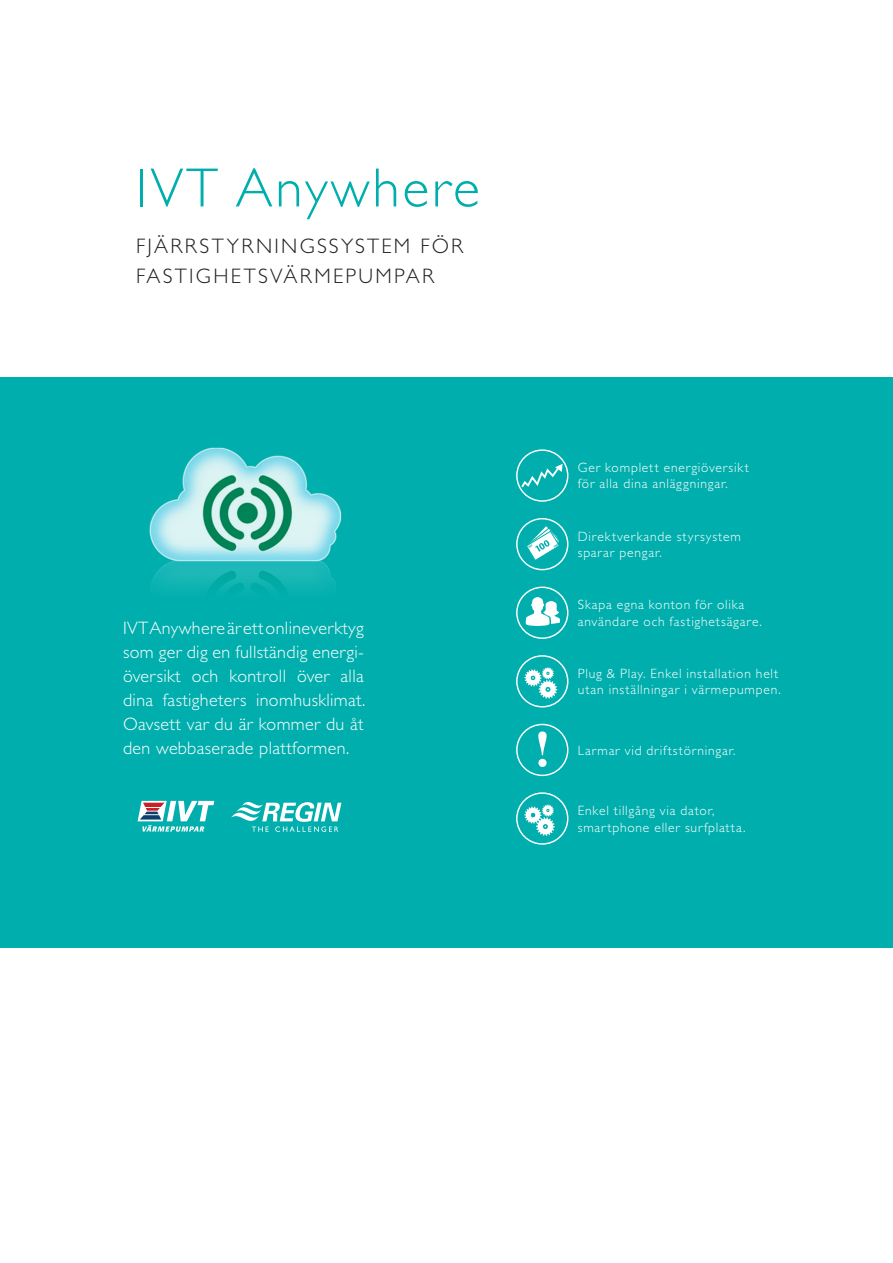
<style>
.page{position:relative;width:893px;height:1263px;background:#fff}
.page>*{position:absolute;margin:0;border:0;box-sizing:border-box;transform-origin:0 0}
.Rubrik{font:300 55.5px "Gill Sans Std";letter-spacing:.05em;color:#00afad}
.underrubrik_caps_sva{font:300 21px/30px "Gill Sans Std";letter-spacing:.11em;color:#231f20}
.kapitel{font:300 18px/24px "Gill Sans Std";letter-spacing:.02em;color:#fff;text-align:justify}
.liten_text_s_1{font:300 13.5px/16.5px "Gill Sans Std";letter-spacing:.06em;color:#fff}
</style>
<div class="page">
<div style="left:0;top:378px;width:893px;height:570px;background:#00afad"></div>
<svg style="left:516px;top:518px;width:52px;height:52px"></svg>
<svg style="left:516px;top:655px;width:52px;height:52px"></svg>
<svg style="left:516px;top:792px;width:52px;height:53px"></svg>
<svg style="left:516px;top:449px;width:52px;height:53px"></svg>
<svg style="left:516px;top:587px;width:52px;height:52px"></svg>
<img style="left:149px;top:447px;width:193px;height:142px">
<svg style="left:516px;top:724px;width:52px;height:52px"></svg>
<svg style="left:138px;top:801px;width:76px;height:31px"></svg>
<svg style="left:231px;top:802px;width:110px;height:30px"></svg>
<p class="Rubrik" style="left:136px;top:157px;width:345px">IVT Anywhere</p>
<p class="underrubrik_caps_sva" style="left:136px;top:232px;width:329px">FJÄRRSTYRNINGSSYSTEM FÖR<br>FASTIGHETSVÄRMEPUMPAR</p>
<p class="kapitel" style="left:123px;top:616px;width:244px">IVT Anywhere är ett onlineverktyg som ger dig en fullständig energi&shy;översikt och kontroll över alla dina fastigheters inomhusklimat.<br>Oavsett var du är kommer du åt den webbaserade plattformen.</p>
<p class="liten_text_s_1" style="left:578px;top:459px;width:173px">Ger komplett energiöversikt för alla dina anläggningar.</p>
<p class="liten_text_s_1" style="left:578px;top:528px;width:165px">Direktverkande styrsystem sparar pengar.</p>
<p class="liten_text_s_1" style="left:578px;top:597px;width:186px">Skapa egna konton för olika användare och fastighetsägare.</p>
<p class="liten_text_s_1" style="left:578px;top:665px;width:204px">Plug &amp; Play. Enkel installation helt utan inställningar i värmepumpen.</p>
<p class="liten_text_s_1" style="left:578px;top:742px;width:159px">Larmar vid driftstörningar.</p>
<p class="liten_text_s_1" style="left:578px;top:802px;width:169px">Enkel tillgång via dator, smartphone eller surfplatta.</p>
</div>
